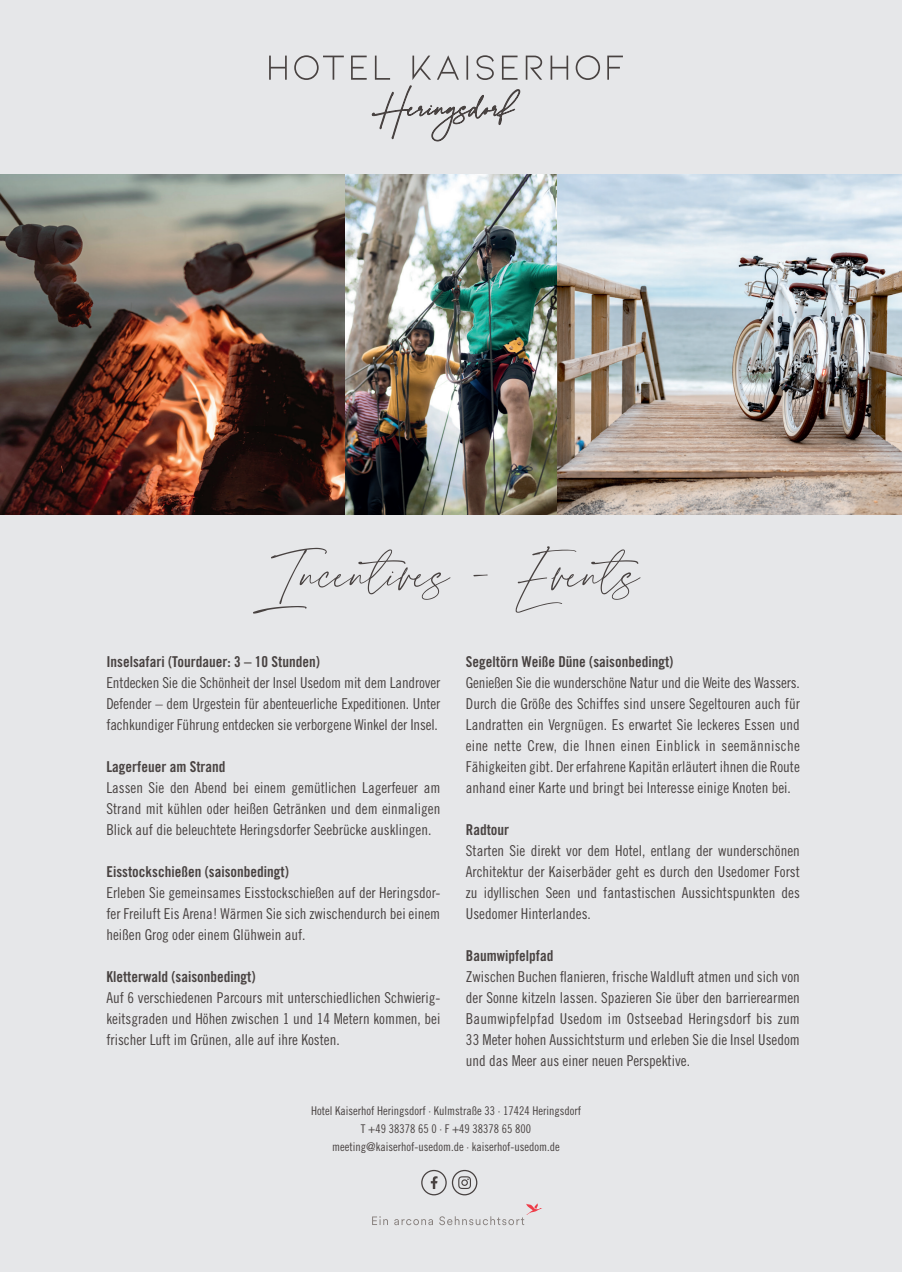
<style>
.page{position:relative;width:902px;height:1272px;background:#fff}
.page>*{position:absolute;margin:0;border:0;box-sizing:border-box;transform-origin:0 0}
.t1{font:72px "La Luxes Script";color:#484241}
.t2{font:15px/21px "Trade Gothic Cond Eighteen";color:#484241;text-align:justify}
.t3{font:15px "Trade Gothic Bold Cond Twenty";color:#484241}
.t4{font:12px/18px "Trade Gothic Cond Eighteen";color:#484241;text-align:center}
</style>
<div class="page">
<div style="left:0;top:0;width:901px;height:1271px;background:#e6e7e9"></div>
<img style="left:0;top:174px;width:901px;height:340px">
<svg style="left:269px;top:55px;width:354px;height:87px"></svg>
<svg style="left:421px;top:1169px;width:25px;height:26px"></svg>
<svg style="left:452px;top:1169px;width:25px;height:26px"></svg>
<svg style="left:372px;top:1216px;width:16px;height:8px"></svg>
<svg style="left:394px;top:1219px;width:39px;height:6px"></svg>
<svg style="left:439px;top:1203px;width:103px;height:22px"></svg>
<h1 class="t1" style="left:262px;top:531px;width:379px">Incentives - Events</h1>
<p class="t3" style="left:106px;top:652px;width:215px">Inselsafari (Tourdauer: 3 – 10 Stunden)</p>
<p class="t2" style="left:106px;top:672px;width:335px">Entdecken Sie die Schönheit der Insel Usedom mit dem Landrover Defender – dem Urgestein für abenteuerliche Expeditionen. Unter fachkundiger Führung entdecken sie verborgene Winkel der Insel.</p>
<p class="t3" style="left:106px;top:757px;width:121px">Lagerfeuer am Strand</p>
<p class="t2" style="left:106px;top:777px;width:335px">Lassen Sie den Abend bei einem gemütlichen Lagerfeuer am Strand mit kühlen oder heißen Getränken und dem einmaligen Blick auf die beleuchtete Heringsdorfer Seebrücke ausklingen.</p>
<p class="t3" style="left:106px;top:862px;width:184px">Eisstockschießen (saisonbedingt)</p>
<p class="t2" style="left:106px;top:882px;width:335px">Erleben Sie gemeinsames Eisstockschießen auf der Heringsdor&shy;fer Freiluft Eis Arena! Wärmen Sie sich zwischendurch bei einem heißen Grog oder einem Glühwein auf.</p>
<p class="t3" style="left:106px;top:967px;width:151px">Kletterwald (saisonbedingt)</p>
<p class="t2" style="left:106px;top:987px;width:335px">Auf 6 verschiedenen Parcours mit unterschiedlichen Schwierig&shy;keitsgraden und Höhen zwischen 1 und 14 Metern kommen, bei frischer Luft im Grünen, alle auf ihre Kosten.</p>
<p class="t3" style="left:466px;top:652px;width:209px">Segeltörn Weiße Düne (saisonbedingt)</p>
<p class="t2" style="left:466px;top:672px;width:335px">Genießen Sie die wunderschöne Natur und die Weite des Wassers.<br>Durch die Größe des Schiffes sind unsere Segeltouren auch für Landratten ein Vergnügen. Es erwartet Sie leckeres Essen und eine nette Crew, die Ihnen einen Einblick in seemännische Fähigkeiten gibt. Der erfahrene Kapitän erläutert ihnen die Route anhand einer Karte und bringt bei Interesse einige Knoten bei.</p>
<p class="t3" style="left:466px;top:820px;width:45px">Radtour</p>
<p class="t2" style="left:466px;top:840px;width:335px">Starten Sie direkt vor dem Hotel, entlang der wunderschönen Architektur der Kaiserbäder geht es durch den Usedomer Forst zu idyllischen Seen und fantastischen Aussichtspunkten des Usedomer Hinterlandes.</p>
<p class="t3" style="left:466px;top:946px;width:89px">Baumwipfelpfad</p>
<p class="t2" style="left:466px;top:966px;width:335px">Zwischen Buchen flanieren, frische Waldluft atmen und sich von der Sonne kitzeln lassen. Spazieren Sie über den barrierearmen Baumwipfelpfad Usedom im Ostseebad Heringsdorf bis zum 33 Meter hohen Aussichtsturm und erleben Sie die Insel Usedom und das Meer aus einer neuen Perspektive.</p>
<p class="t4" style="left:311px;top:1101px;width:271px">Hotel Kaiserhof Heringsdorf · Kulmstraße 33 · 17424 Heringsdorf<br>T +49 38378 65 0 · F +49 38378 65 800 meeting@kaiserhof-usedom.de · kaiserhof-usedom.de</p>
</div>
